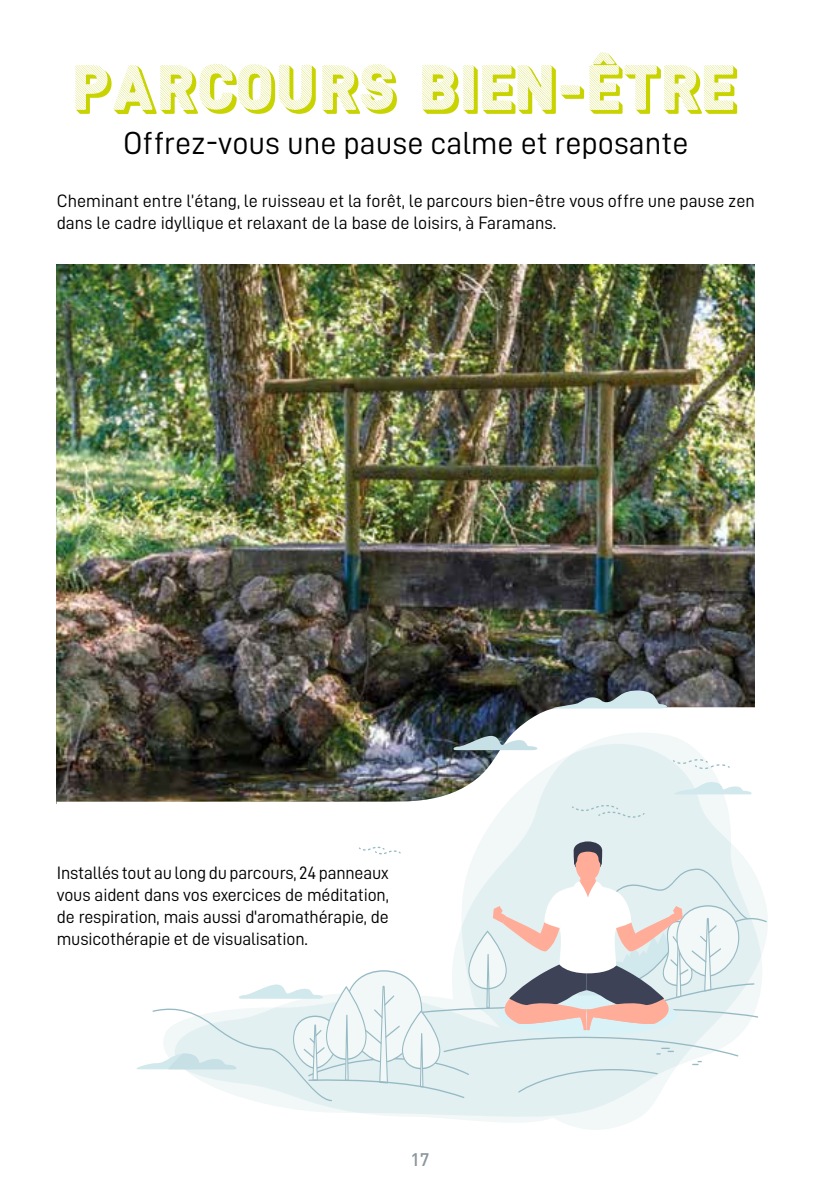
<style>
.page{position:relative;width:840px;height:1191px;background:#fff}
.page>*{position:absolute;margin:0;border:0;box-sizing:border-box;transform-origin:0 0}
.t1{font:70px "Red Hook";color:#c8d300}
.t2{font:32px "D DIN";color:#000}
.t3{font:18px/22px "D DIN";color:#000;text-align:justify}
.t4{font:500 18px "DIN Pro";color:#8a959c}
</style>
<div class="page">
<img style="left:57px;top:264px;width:697px;height:443px">
<img style="left:56px;top:707px;width:699px;height:97px">
<svg style="left:450px;top:733px;width:318px;height:397px"></svg>
<svg style="left:461px;top:733px;width:299px;height:383px"></svg>
<svg style="left:450px;top:1120px;width:135px;height:10px"></svg>
<svg style="left:257px;top:1101px;width:332px;height:19px;fill:#e3f0f2"></svg>
<svg style="left:668px;top:782px;width:85px;height:12px"></svg>
<svg style="left:451px;top:736px;width:89px;height:14px"></svg>
<svg style="left:544px;top:689px;width:129px;height:19px"></svg>
<svg style="left:571px;top:805px;width:73px;height:12px"></svg>
<svg style="left:672px;top:759px;width:57px;height:10px"></svg>
<svg style="left:136px;top:841px;width:630px;height:260px"></svg>
<h1 class="t1" style="left:74px;top:52px;width:664px">PARCOURS BIEN-ÊTRE</h1>
<h2 class="t2" style="left:123px;top:125px;width:566px">Offrez-vous une pause calme et reposante</h2>
<p class="t3" style="left:57px;top:189px;width:699px">Cheminant entre l’étang, le ruisseau et la forêt, le parcours bien-être vous offre une pause zen dans le cadre idyllique et relaxant de la base de loisirs, à Faramans.</p>
<p class="t3" style="left:57px;top:861px;width:333px">Installés tout au long du parcours, 24 panneaux vous aident dans vos exercices de méditation, de respiration, mais aussi d'aromathérapie, de musicothérapie et de visualisation.</p>
<p class="t4" style="left:410px;top:1144px;width:21px">17</p>
</div>
